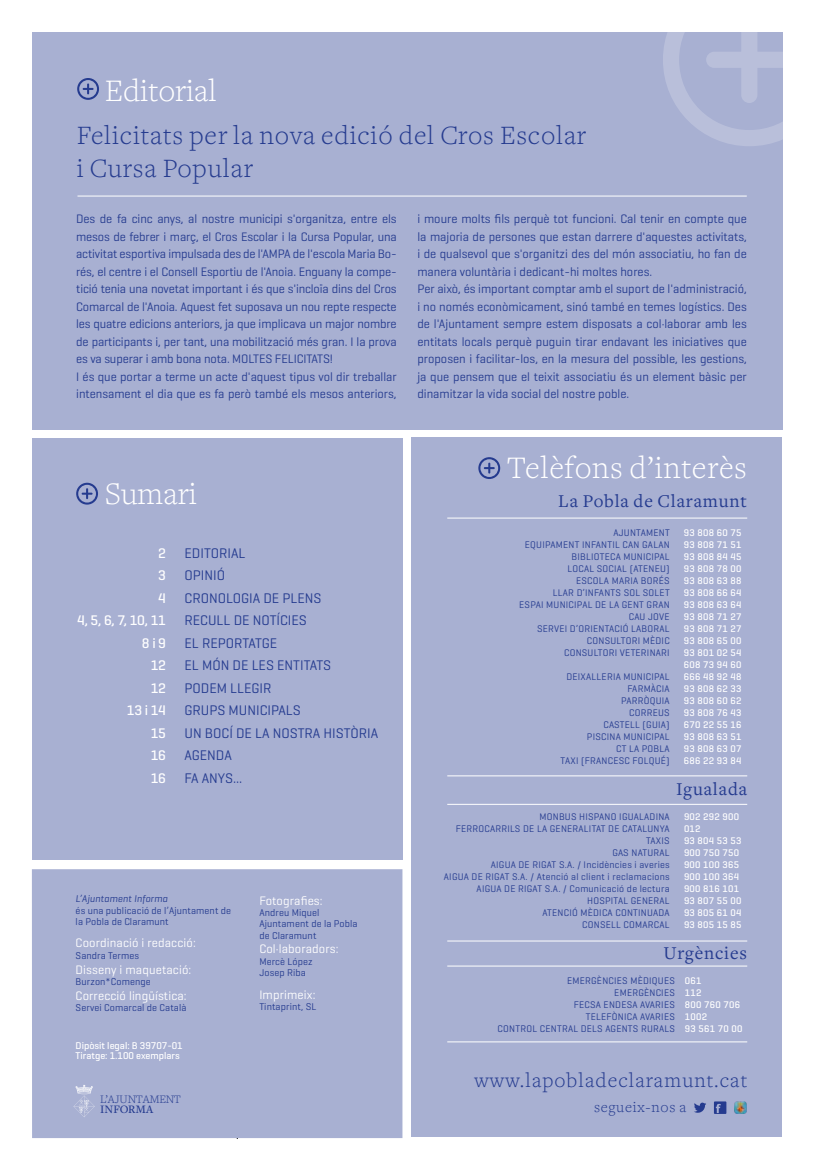
<style>
.page{position:relative;width:815px;height:1170px;background:#fff}
.page>*{position:absolute;margin:0;border:0;box-sizing:border-box;transform-origin:0 0}
.t1{font:300 32.5px "Freight Text";letter-spacing:.02em;color:#fff}
.t2{font:300 32.5px "Freight Text";color:#fff}
.t3{font:300 27.5px/33px "Freight Text";letter-spacing:.03em;color:#253b8f}
.t4{font:300 21.25px "Freight Text";letter-spacing:.05em;color:#253b8f}
.t5{font:18.75px "Freight Text";letter-spacing:.045em;color:#253b8f}
.t6{font:300 15.62px "Freight Text";letter-spacing:.05em;color:#253b8f}
.t7{font:14.12px/22.5px "Geogrotesque";color:#253b8f}
.t8{font:500 14.12px/22.5px "Geogrotesque";letter-spacing:-.015em;color:#fff;text-align:right}
.t9{font:12.5px/17.5px "Geogrotesque";color:#253b8f}
.t10{font:12.5px "Geogrotesque";letter-spacing:.01em;color:#fff}
.t11{font:300 11.88px "Freight Text";color:#253b8f}
.t12{font:500 11.88px "Freight Text";letter-spacing:.01em;color:#253b8f}
.t13{font:10px/11.2px "Geogrotesque";letter-spacing:.01em;color:#253b8f}
.t14{font:500 10px/10px "Geogrotesque";color:#fff}
.t15{font:italic 10px "Geogrotesque";letter-spacing:.01em;color:#253b8f}
.t16{font:9.75px/12px "Geogrotesque";letter-spacing:.025em;color:#253b8f;text-align:right}
.t17{font:500 9.75px/12px "Geogrotesque";letter-spacing:.03em;color:#fff}
</style>
<div class="page">
<hr style="left:237px;top:1102px;width:1px;height:36px;background:#000">
<div style="left:32px;top:32px;width:750px;height:397px;background:#a8b0d2"></div>
<div style="left:32px;top:438px;width:370px;height:421px;background:#a8b0d2"></div>
<div style="left:411px;top:438px;width:371px;height:698px;background:#a8b0d2"></div>
<div style="left:32px;top:869px;width:370px;height:268px;background:#a8b0d2"></div>
<hr style="left:447px;top:517px;width:300px;height:1px;background:#fff">
<hr style="left:77px;top:195px;width:670px;height:1px;background:#fff">
<hr style="left:447px;top:775px;width:300px;height:1px;background:#fff">
<hr style="left:447px;top:803px;width:300px;height:1px;background:#fff">
<hr style="left:447px;top:940px;width:300px;height:1px;background:#fff">
<hr style="left:447px;top:965px;width:300px;height:1px;background:#fff">
<hr style="left:447px;top:1041px;width:300px;height:1px;background:#fff">
<svg style="left:77px;top:78px;width:22px;height:22px"></svg>
<svg style="left:76px;top:482px;width:22px;height:22px"></svg>
<svg style="left:478px;top:457px;width:22px;height:22px"></svg>
<svg style="left:663px;top:32px;width:120px;height:114px"></svg>
<svg style="left:74px;top:1085px;width:21px;height:32px"></svg>
<svg style="left:714px;top:1101px;width:12px;height:12px"></svg>
<svg style="left:694px;top:1102px;width:12px;height:10px"></svg>
<svg style="left:734px;top:1101px;width:13px;height:12px"></svg>
<h1 class="t2" style="left:105px;top:72px;width:114px">Editorial</h1>
<h2 class="t3" style="left:77px;top:118px;width:511px">Felicitats per la nova edició del Cros Escolar i Cursa Popular</h2>
<p class="t9" style="left:76px;top:209px;width:322px">Des de fa cinc anys, al nostre municipi s'organitza, entre els mesos de febrer i març, el Cros Escolar i la Cursa Popular, una activitat esportiva impulsada des de l'AMPA de l'escola Maria Bo&shy;rés, el centre i el Consell Esportiu de l'Anoia. Enguany la compe&shy;tició tenia una novetat important i és que s'incloïa dins del Cros Comarcal de l'Anoia. Aquest fet suposava un nou repte respecte les quatre edicions anteriors, ja que implicava un major nombre de participants i, per tant, una mobilització més gran. I la prova es va superar i amb bona nota. MOLTES FELICITATS!<br>I és que portar a terme un acte d'aquest tipus vol dir treballar intensament el dia que es fa però també els mesos anteriors,</p>
<p class="t9" style="left:417px;top:209px;width:331px">i moure molts fils perquè tot funcioni. Cal tenir en compte que la majoria de persones que estan darrere d'aquestes activitats, i de qualsevol que s'organitzi des del món associatiu, ho fan de manera voluntària i dedicant-hi moltes hores.<br>Per això, és important comptar amb el suport de l'administració, i no només econòmicament, sinó també en temes logístics. Des de l'Ajuntament sempre estem disposats a col·laborar amb les entitats locals perquè puguin tirar endavant les iniciatives que proposen i facilitar-los, en la mesura del possible, les gestions, ja que pensem que el teixit associatiu és un element bàsic per dinamitzar la vida social del nostre poble.</p>
<h1 class="t2" style="left:105px;top:475px;width:93px">Sumari</h1>
<p class="t8" style="left:77px;top:541px;width:90px">2<br>3<br>4<br>4, 5, 6, 7, 10, 11<br>8 i 9<br>12<br>12<br>13 i 14<br>15<br>16<br>16</p>
<p class="t7" style="left:185px;top:541px;width:195px">EDITORIAL<br>OPINIÓ<br>CRONOLOGIA DE PLENS<br>RECULL DE NOTÍCIES<br>EL REPORTATGE<br>EL MÓN DE LES ENTITATS<br>PODEM LLEGIR<br>GRUPS MUNICIPALS<br>UN BOCÍ DE LA NOSTRA HISTÒRIA<br>AGENDA<br>FA ANYS...</p>
<p class="t15" style="left:76px;top:892px;width:94px">L’Ajuntament Informa</p>
<p class="t13" style="left:76px;top:904px;width:157px">és una publicació de l’Ajuntament de la Pobla de Claramunt</p>
<p class="t10" style="left:76px;top:935px;width:122px">Coordinació i redacció:</p>
<p class="t13" style="left:76px;top:949px;width:65px">Sandra Termes</p>
<p class="t10" style="left:76px;top:961px;width:117px">Disseny i maquetació:</p>
<p class="t13" style="left:76px;top:975px;width:77px">Burzon*Comenge</p>
<p class="t10" style="left:76px;top:987px;width:113px">Correcció lingüística:</p>
<p class="t13" style="left:76px;top:1001px;width:112px">Servei Comarcal de Català</p>
<p class="t14" style="left:76px;top:1040px;width:109px">Dipòsit legal: B 39707-01<br>Tiratge: 1.100 exemplars</p>
<p class="t11" style="left:100px;top:1091px;width:82px">L’AJUNTAMENT</p>
<p class="t12" style="left:100px;top:1102px;width:55px">INFORMA</p>
<p class="t10" style="left:259px;top:892px;width:65px">Fotografies:</p>
<p class="t13" style="left:259px;top:906px;width:100px">Andreu Miquel<br>Ajuntament de la Pobla de Claramunt</p>
<p class="t10" style="left:259px;top:941px;width:81px">Col·laboradors:</p>
<p class="t13" style="left:259px;top:955px;width:55px">Mercè López<br>Josep Riba</p>
<p class="t10" style="left:259px;top:986px;width:58px">Imprimeix:</p>
<p class="t13" style="left:259px;top:1000px;width:58px">Tintaprint, SL</p>
<h1 class="t1" style="left:507px;top:449px;width:242px">Telèfons d’interès</h1>
<h3 class="t5" style="left:558px;top:491px;width:190px">La Pobla de Claramunt</h3>
<p class="t16" style="left:519px;top:526px;width:152px">AJUNTAMENT<br>EQUIPAMENT INFANTIL CAN GALAN<br>BIBLIOTECA MUNICIPAL<br>LOCAL SOCIAL (ATENEU)<br>ESCOLA MARIA BORÉS<br>LLAR D’INFANTS SOL SOLET<br>ESPAI MUNICIPAL DE LA GENT GRAN<br>CAU JOVE<br>SERVEI D’ORIENTACIÓ LABORAL<br>CONSULTORI MÈDIC<br>CONSULTORI VETERINARI</p>
<p class="t16" style="left:561px;top:670px;width:111px">DEIXALLERIA MUNICIPAL<br>FARMÀCIA<br>PARRÒQUIA<br>CORREUS<br>CASTELL (GUIA)<br>PISCINA MUNICIPAL<br>CT LA POBLA<br>TAXI (FRANCESC FOLQUÉ)</p>
<p class="t17" style="left:684px;top:526px;width:59px;text-align:justify">93 808 60 75<br>93 808 71 51<br>93 808 84 45<br>93 808 78 00<br>93 808 63 88<br>93 808 66 64<br>93 808 63 64<br>93 808 71 27<br>93 808 71 27<br>93 808 65 00<br>93 801 02 54<br>608 73 94 60<br>666 48 92 48<br>93 808 62 33<br>93 808 60 62<br>93 808 76 43<br>670 22 55 16<br>93 808 63 51<br>93 808 63 07<br>686 22 93 84</p>
<h3 class="t5" style="left:676px;top:778px;width:72px">Igualada</h3>
<p class="t16" style="left:444px;top:810px;width:227px">MONBUS HISPANO IGUALADINA<br>FERROCARRILS DE LA GENERALITAT DE CATALUNYA<br>TAXIS<br>GAS NATURAL<br>AIGUA DE RIGAT S.A. / Incidències i averies<br>AIGUA DE RIGAT S.A. / Atenció al client i reclamacions<br>AIGUA DE RIGAT S.A. / Comunicació de lectura<br>HOSPITAL GENERAL<br>ATENCIÓ MÈDICA CONTINUADA<br>CONSELL COMARCAL</p>
<p class="t17" style="left:684px;top:810px;width:59px">902 292 900<br>012<br>93 804 53 53<br>900 750 750<br>900 100 365<br>900 100 364<br>900 816 101<br>93 807 55 00<br>93 805 61 04<br>93 805 15 85</p>
<h3 class="t5" style="left:663px;top:942px;width:85px">Urgències</h3>
<p class="t16" style="left:498px;top:974px;width:179px">EMERGÈNCIES MÈDIQUES<br>EMERGÈNCIES<br>FECSA ENDESA AVARIES<br>TELEFÒNICA AVARIES<br>CONTROL CENTRAL DELS AGENTS RURALS</p>
<p class="t17" style="left:685px;top:974px;width:59px">061<br>112<br>800 760 706<br>1002<br>93 561 70 00</p>
<h3 class="t4" style="left:475px;top:1067px;width:274px">www.lapobladeclaramunt.cat</h3>
<p class="t6" style="left:594px;top:1097px;width:94px">segueix-nos a</p>
</div>
